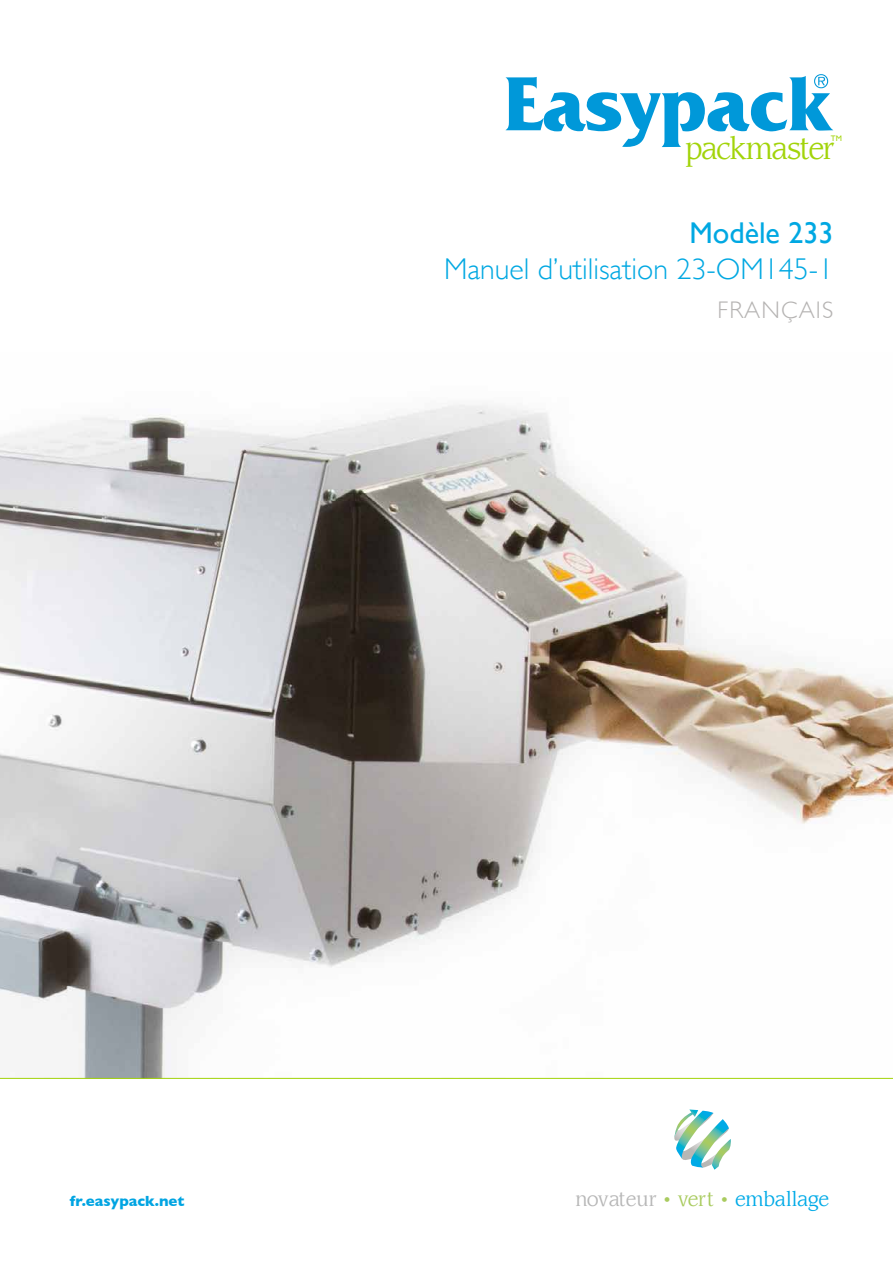
<style>
.page{position:relative;width:893px;height:1263px;background:#fff}
.page>*{position:absolute;margin:0;border:0;box-sizing:border-box;transform-origin:0 0}
.t1{font:300 30.9px "Sling";letter-spacing:-.055em;color:#a2d40a}
.t2{font:300 30px "Gill Sans";color:#00a8e2}
.t3{font:30px "Gill Sans";color:#00a8e2}
.t4{font:300 24px "Gill Sans";letter-spacing:.05em;color:#b5b3b2}
.t5{font:300 20.25px "Sling";letter-spacing:-.02em;color:#00aae7}
.t6{font:700 15px "Gill Sans";color:#00a4e2}
.t7{font:7.95px "Gill Sans";color:#a2d40a}
.s1{color:#b7b7b7}
.s2{color:#a9cb5f}
</style>
<div class="page">
<img style="left:0;top:404px;width:893px;height:674px">
<hr style="left:0;top:1078px;width:893px;height:1px;background:#a2d40a">
<svg style="left:506px;top:74px;width:327px;height:73px"></svg>
<svg style="left:674px;top:1109px;width:57px;height:61px"></svg>
<p class="t7" style="left:831px;top:134px;width:13px">TM</p>
<p class="t1" style="left:686px;top:136px;width:150px">packmaster</p>
<p class="t3" style="left:689px;top:215px;width:145px">Modèle 233</p>
<p class="t2" style="left:444px;top:245px;width:391px">Manuel d’utilisation 23-OM145-1</p>
<p class="t4" style="left:718px;top:291px;width:117px">FRANÇAIS</p>
<p class="t6" style="left:70px;top:1189px;width:116px">fr.easypack.net</p>
<p class="t5" style="left:576px;top:1191px;width:255px"><span class="s1">novateur</span> <span class="s2">• vert •</span> emballage</p>
</div>
